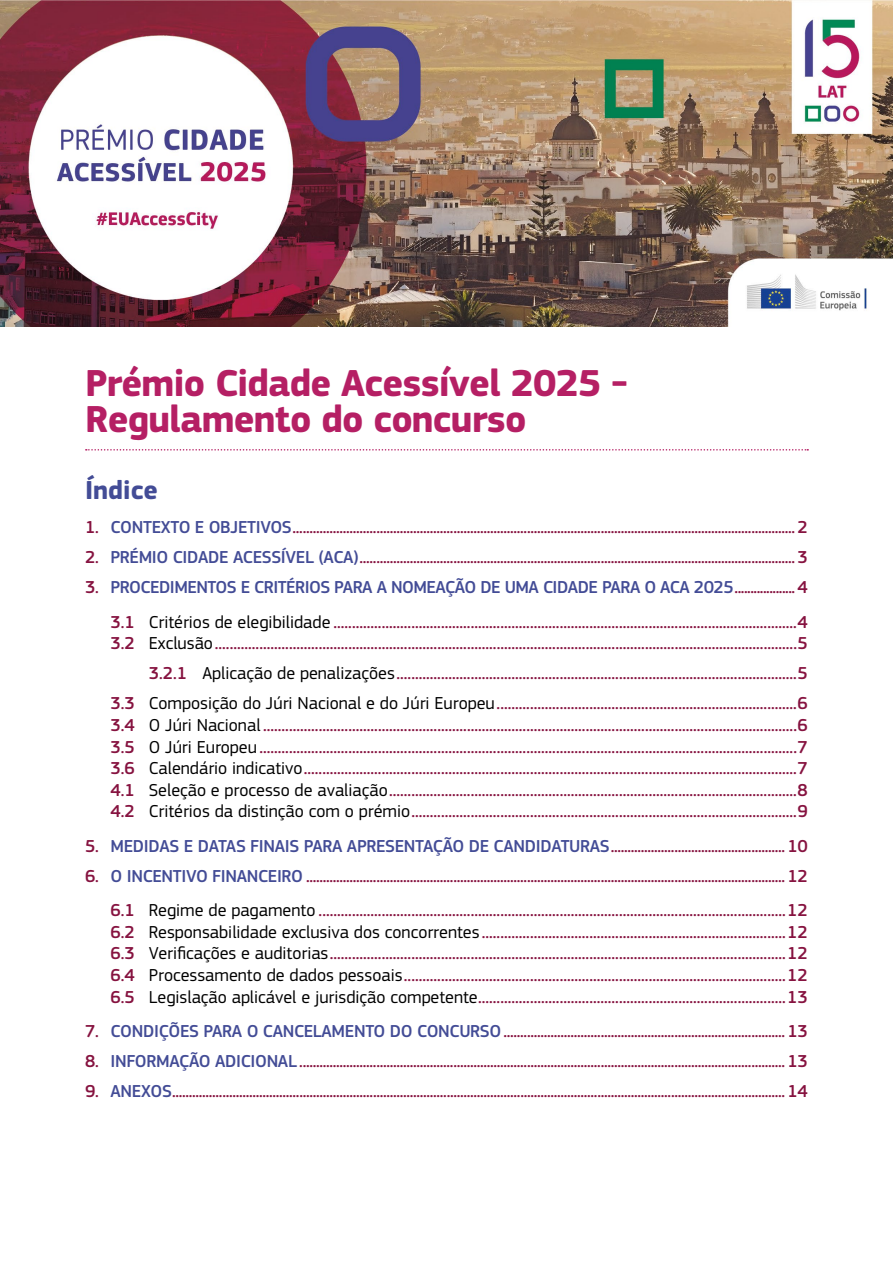
<style>
.page{position:relative;width:893px;height:1263px;background:#fff}
.page>*{position:absolute;margin:0;border:0;box-sizing:border-box;transform-origin:0 0}
.Title__H1{font:700 39px/36px "EC Square Sans Pro";letter-spacing:-.02em;color:#b51f64}
.TOC_Title__H1{font:700 27px "EC Square Sans Pro";color:#434c96}
.t1{font:500 18px "EC Square Sans Pro";letter-spacing:-.02em;color:#861340}
.t2{font:500 18px "EC Square Sans Pro";letter-spacing:-.03em;color:#434c96}
.s1{color:#434c96}
.s2{color:#861340}
.s3{font-weight:400;color:#000}
</style>
<div class="page">
<img style="left:0;top:0;width:893px;height:326px">
<svg style="left:86px;top:449px;width:722px;height:2px"></svg>
<h1 class="Title__H1" style="left:85px;top:366px;width:544px">Prémio Cidade Acessível 2025 -<br>Regulamento do concurso</h1>
<h1 class="TOC_Title__H1" style="left:85px;top:474px;width:74px">Índice</h1>
<p class="t1" style="left:85px;top:517px;width:724px">1. <span class="s1">CONTEXTO E OBJETIVOS</span>......................................................................................................................................................2</p>
<p class="t1" style="left:85px;top:547px;width:724px">2. <span class="s1">PRÉMIO CIDADE ACESSÍVEL (ACA)</span>..................................................................................................................................3</p>
<p class="t2" style="left:85px;top:577px;width:724px"><span class="s2">3.</span> PROCEDIMENTOS E CRITÉRIOS PARA A NOMEAÇÃO DE UMA CIDADE PARA O ACA 2025<span class="s2">................... 4</span></p>
<p class="t1" style="left:111px;top:611px;width:699px">3.1 <span class="s3">Critérios de elegibilidade</span> .............................................................................................................................4</p>
<p class="t1" style="left:111px;top:633px;width:699px">3.2 <span class="s3">Exclusão</span>.............................................................................................................................................................5</p>
<p class="t1" style="left:149px;top:663px;width:661px">3.2.1 <span class="s3">Aplicação de penalizações</span>............................................................................................................5</p>
<p class="t1" style="left:111px;top:693px;width:699px">3.3 <span class="s3">Composição do Júri Nacional e do Júri Europeu</span>.................................................................................6</p>
<p class="t1" style="left:111px;top:714px;width:699px">3.4 <span class="s3">O Júri Nacional</span> ................................................................................................................................................6</p>
<p class="t1" style="left:111px;top:736px;width:699px">3.5 <span class="s3">O Júri Europeu</span> .................................................................................................................................................7</p>
<p class="t1" style="left:111px;top:758px;width:699px">3.6 <span class="s3">Calendário indicativo</span>.....................................................................................................................................7</p>
<p class="t1" style="left:111px;top:779px;width:699px">4.1 <span class="s3">Seleção e processo de avaliação</span>..............................................................................................................8</p>
<p class="t1" style="left:111px;top:801px;width:699px">4.2 <span class="s3">Critérios da distinção com o prémio</span>........................................................................................................9</p>
<p class="t1" style="left:85px;top:835px;width:724px">5. <span class="s1">MEDIDAS E DATAS FINAIS PARA APRESENTAÇÃO DE CANDIDATURAS</span>.................................................... 10</p>
<p class="t1" style="left:85px;top:865px;width:724px">6. <span class="s1">O INCENTIVO FINANCEIRO</span> ............................................................................................................................................... 12</p>
<p class="t1" style="left:111px;top:900px;width:699px">6.1 <span class="s3">Regime de pagamento</span> ..............................................................................................................................12</p>
<p class="t1" style="left:111px;top:921px;width:699px">6.2 <span class="s3">Responsabilidade exclusiva dos concorrentes</span> ..................................................................................12</p>
<p class="t1" style="left:111px;top:943px;width:699px">6.3 <span class="s3">Verificações e auditorias</span>...........................................................................................................................12</p>
<p class="t1" style="left:111px;top:965px;width:699px">6.4 <span class="s3">Processamento de dados pessoais</span>.......................................................................................................12</p>
<p class="t1" style="left:111px;top:986px;width:699px">6.5 <span class="s3">Legislação aplicável e jurisdição competente</span>...................................................................................13</p>
<p class="t1" style="left:85px;top:1020px;width:724px">7. <span class="s1">CONDIÇÕES PARA O CANCELAMENTO DO CONCURSO</span>.................................................................................... 13</p>
<p class="t1" style="left:85px;top:1051px;width:724px">8. <span class="s1">INFORMAÇÃO ADICIONAL</span> ................................................................................................................................................. 13</p>
<p class="t1" style="left:85px;top:1081px;width:724px">9. <span class="s1">ANEXOS</span>....................................................................................................................................................................................... 14</p>
</div>
